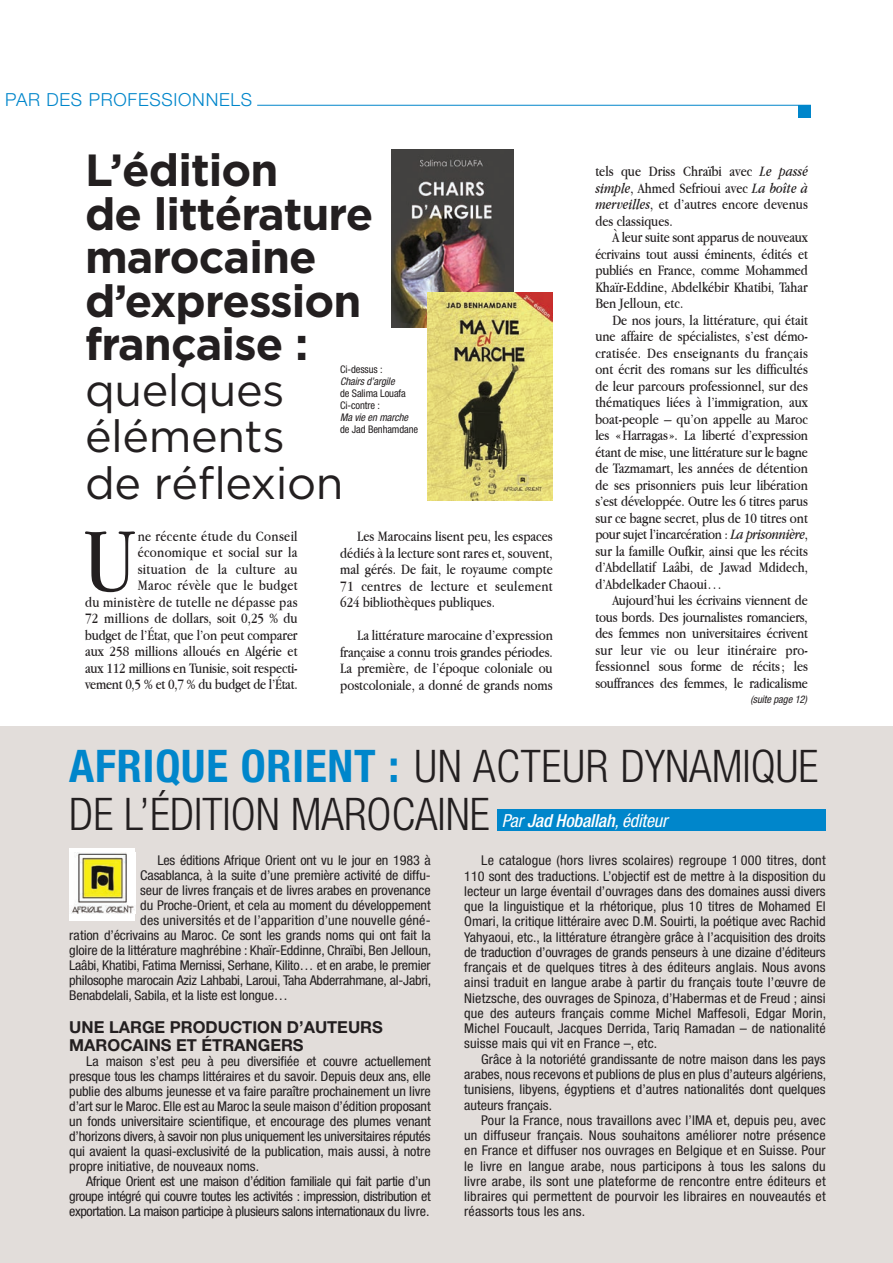
<style>
.page{position:relative;width:893px;height:1263px;background:#fff}
.page>*{position:absolute;margin:0;border:0;box-sizing:border-box;transform-origin:0 0}
.t1{font:93.6px "Apple Garamond";color:#231f20}
.t2{font:700 45px/43.5px "Gotham HTF";letter-spacing:-.02em;color:#231f20}
.t3{font:300 condensed 45px/48px "Helvetica Neue LT Std";color:#231f20}
.t4{font:45px/46.2px "Gotham HTF";letter-spacing:-.01em;color:#231f20}
.t5{font:italic condensed 18px "Helvetica Neue LT Std";letter-spacing:-.01em;color:#fff}
.t6{font:300 18px "Helvetica Neue LT Std";letter-spacing:.04em;color:#0086cb}
.t7{font:100 expanded 17.55px "Helvetica Neue LT Std";color:#231f20}
.t8{font:700 16.5px/18px "Helvetica Neue LT Std";color:#231f20}
.t9{font:15px/16.5px "Apple Garamond";color:#231f20;text-align:justify}
.t10{font:condensed 13.5px/15.3px "Helvetica Neue LT Std";letter-spacing:-.01em;color:#231f20;text-align:justify;scale:1.05 1}
.t11{font:condensed 13.5px "Helvetica Neue LT Std";letter-spacing:.01em;color:#231f20;scale:1.05 1}
.t12{font:condensed 10.5px/12px "Helvetica Neue LT Std";letter-spacing:-.01em;color:#231f20}
.t13{font:italic condensed 10.5px "Helvetica Neue LT Std";letter-spacing:-.01em;color:#231f20}
.s1{font-style:italic}
.s2{font-weight:700;color:#0086cb}
.s3{font-weight:500}
.s4{font-weight:200;font-stretch:normal;font-size:9px}
.s5{font-weight:300;font-stretch:normal;font-size:13.5px}
</style>
<div class="page">
<div style="left:0;top:727px;width:893px;height:536px;background:#e2ddda"></div>
<div style="left:497px;top:810px;width:329px;height:21px;background:#0086cb"></div>
<hr style="left:257px;top:105px;width:554px;height:1px;background:#0086cb">
<div style="left:798px;top:105px;width:13px;height:13px;background:#0086cb"></div>
<img style="left:391px;top:150px;width:122px;height:178px">
<div style="left:69px;top:849px;width:66px;height:72px;background:#fff"></div>
<img style="left:71px;top:853px;width:64px;height:60px">
<img style="left:428px;top:292px;width:124px;height:208px">
<h3 class="t6" style="left:5px;top:88px;width:248px">PAR DES PROFESSIONNELS</h3>
<h2 class="t2" style="left:85px;top:147px;width:290px">L’édition<br>de littérature marocaine d’expression française :</h2>
<h2 class="t4" style="left:85px;top:367px;width:260px">quelques éléments de réflexion</h2>
<h1 class="t1" style="left:83px;top:505px;width:54px">U</h1>
<p class="t12" style="left:340px;top:363px;width:44px">Ci-dessus :</p>
<p class="t13" style="left:340px;top:375px;width:56px">Chairs d’argile</p>
<p class="t12" style="left:340px;top:387px;width:67px">de Salima Louafa<br>Ci-contre :</p>
<p class="t13" style="left:340px;top:411px;width:69px">Ma vie en marche</p>
<p class="t12" style="left:340px;top:423px;width:80px">de Jad Benhamdane</p>
<p class="t9" style="left:85px;top:527px;width:214px;text-align:right">ne récente étude du Conseil économique et social sur la<br>situation de la culture au<br>Maroc révèle que le budget<br>du ministère de tutelle ne dépasse pas 72 millions de dollars, soit 0,25 % du budget de l’État, que l’on peut comparer aux 258 millions alloués en Algérie et aux 112 millions en Tunisie, soit respecti&shy;vement 0,5 % et 0,7 % du budget de l’État.</p>
<p class="t9" style="left:340px;top:528px;width:214px;text-indent:17px">Les Marocains lisent peu, les espaces dédiés à la lecture sont rares et, souvent, mal gérés. De fait, le royaume compte 71 centres de lecture et seulement 624 bibliothèques publiques.</p>
<p class="t9" style="left:340px;top:627px;width:214px;text-indent:17px">La littérature marocaine d’expression française a connu trois grandes périodes.<br>La première, de l’époque coloniale ou postcoloniale, a donné de grands noms</p>
<p class="t9" style="left:595px;top:163px;width:214px">tels que Driss Chraïbi avec <span class="s1">Le passé simple</span>, Ahmed Sefrioui avec <span class="s1">La boîte à merveilles</span>, et d’autres encore devenus des classiques.</p>
<p class="t9" style="left:595px;top:229px;width:214px;text-indent:17px">À leur suite sont apparus de nouveaux écrivains tout aussi éminents, édités et publiés en France, comme Mohammed Khaïr-Eddine, Abdelkébir Khatibi, Tahar Ben Jelloun, etc.</p>
<p class="t9" style="left:595px;top:311px;width:214px;text-indent:17px">De nos jours, la littérature, qui était une affaire de spécialistes, s’est démo&shy;cratisée. Des enseignants du français ont écrit des romans sur les difficultés de leur parcours professionnel, sur des thématiques liées à l’immigration, aux boat-people – qu’on appelle au Maroc les «Harragas». La liberté d’expression étant de mise, une littérature sur le bagne de Tazmamart, les années de détention de ses prisonniers puis leur libération s’est développée. Outre les 6 titres parus sur ce bagne secret, plus de 10 titres ont pour sujet l’incarcération : <span class="s1">La prisonnière</span>, sur la famille Oufkir, ainsi que les récits d’Abdellatif Laâbi, de Jawad Mdidech, d’Abdelkader Chaoui…</p>
<p class="t9" style="left:595px;top:592px;width:214px;text-indent:17px">Aujourd’hui les écrivains viennent de tous bords. Des journalistes romanciers, des femmes non universitaires écrivent sur leur vie ou leur itinéraire pro&shy;fessionnel sous forme de récits; les souffrances des femmes, le radicalisme</p>
<p class="t13" style="left:750px;top:693px;width:58px">(suite page 12)</p>
<h2 class="t3" style="left:69px;top:741px;width:751px"><span class="s2">AFRIQUE ORIENT :</span> UN ACTEUR DYNAMIQUE<br>DE L’ÉDITION MAROCAINE</h2>
<h3 class="t5" style="left:502px;top:810px;width:167px">Par <span class="s3">Jad Hoballah</span>, éditeur</h3>
<p class="t10" style="left:157px;top:853px;width:262px">Les éditions Afrique Orient ont vu le jour en 1983 à</p>
<p class="t10" style="left:140px;top:868px;width:278px">Casablanca, à la suite d’une première activité de diffu-</p>
<p class="t10" style="left:140px;top:883px;width:278px">seur de livres français et de livres arabes en provenance</p>
<p class="t10" style="left:140px;top:898px;width:278px">du Proche-Orient, et cela au moment du développement</p>
<p class="t11" style="left:140px;top:913px;width:278px">des universités et de l’apparition d’une nouvelle géné-</p>
<p class="t10" style="left:69px;top:928px;width:346px">ration d’écrivains au Maroc. Ce sont les grands noms qui ont fait la</p>
<p class="t10" style="left:69px;top:943px;width:346px">gloire de la littérature maghrébine : Khaïr-Eddinne, Chraïbi, Ben Jelloun,</p>
<p class="t10" style="left:69px;top:958px;width:346px">Laâbi, Khatibi, Fatima Mernissi, Serhane, Kilito… et en arabe, le premier</p>
<p class="t10" style="left:69px;top:973px;width:346px">philosophe marocain Aziz Lahbabi, Laroui, Taha Abderrahmane, al-Jabri,</p>
<p class="t10" style="left:69px;top:988px;width:210px">Benabdelali, Sabila, et la liste est longue…</p>
<p class="t8" style="left:69px;top:1018px;width:315px">UNE LARGE PRODUCTION D’AUTEURS<br>MAROCAINS ET ÉTRANGERS</p>
<p class="t10" style="left:69px;top:1054px;width:346px;text-indent:17px">La maison s’est peu à peu diversifiée et couvre actuellement presque tous les champs littéraires et du savoir. Depuis deux ans, elle publie des albums jeunesse et va faire paraître prochainement un livre d’art sur le Maroc. Elle est au Maroc la seule maison d’édition proposant un fonds universitaire scientifique, et encourage des plumes venant d’horizons divers, à savoir non plus uniquement les universitaires réputés qui avaient la quasi-exclusivité de la publication, mais aussi, à notre propre initiative, de nouveaux noms.</p>
<p class="t10" style="left:69px;top:1174px;width:346px;text-indent:17px">Afrique Orient est une maison d’édition familiale qui fait partie d’un groupe intégré qui couvre toutes les activités : impression, distribution et exportation. La maison participe à plusieurs salons internationaux du livre.</p>
<p class="t10" style="left:464px;top:853px;width:346px;text-indent:17px">Le catalogue (hors livres scolaires) regroupe 1 000 titres, dont 110 sont des traductions. L’objectif est de mettre à la disposition du lecteur un large éventail d’ouvrages dans des domaines aussi divers que la linguistique et la rhétorique, plus 10 titres de Mohamed El Omari, la critique littéraire avec D.M. Souirti, la poétique avec Rachid Yahyaoui, etc., la littérature étrangère grâce à l’acquisition des droits de traduction d’ouvrages de grands penseurs à une dizaine d’éditeurs français et de quelques titres à des éditeurs anglais. Nous avons ainsi traduit en langue arabe à partir du français toute l’œuvre de Nietzsche, des ouvrages de Spinoza, d’Habermas et de Freud ; ainsi que des auteurs français comme Michel Maffesoli, Edgar Morin, Michel Foucault, Jacques Derrida, Tariq Ramadan – de nationalité suisse mais qui vit en France –, etc.</p>
<p class="t10" style="left:464px;top:1051px;width:346px;text-indent:17px">Grâce à la notoriété grandissante de notre maison dans les pays arabes, nous recevons et publions de plus en plus d’auteurs algériens, tunisiens, libyens, égyptiens et d’autres nationalités dont quelques auteurs français.</p>
<p class="t10" style="left:464px;top:1112px;width:346px;text-indent:17px">Pour la France, nous travaillons avec l’IMA et, depuis peu, avec un diffuseur français. Nous souhaitons améliorer notre présence en France et diffuser nos ouvrages en Belgique et en Suisse. Pour le livre en langue arabe, nous participons à tous les salons du livre arabe, ils sont une plateforme de rencontre entre éditeurs et libraires qui permettent de pourvoir les libraires en nouveautés et réassorts tous les ans.</p>
<p class="t7" style="left:736px;top:1183px;width:76px">Lettre <span class="s4">•</span> <span class="s5">11</span></p>
</div>
